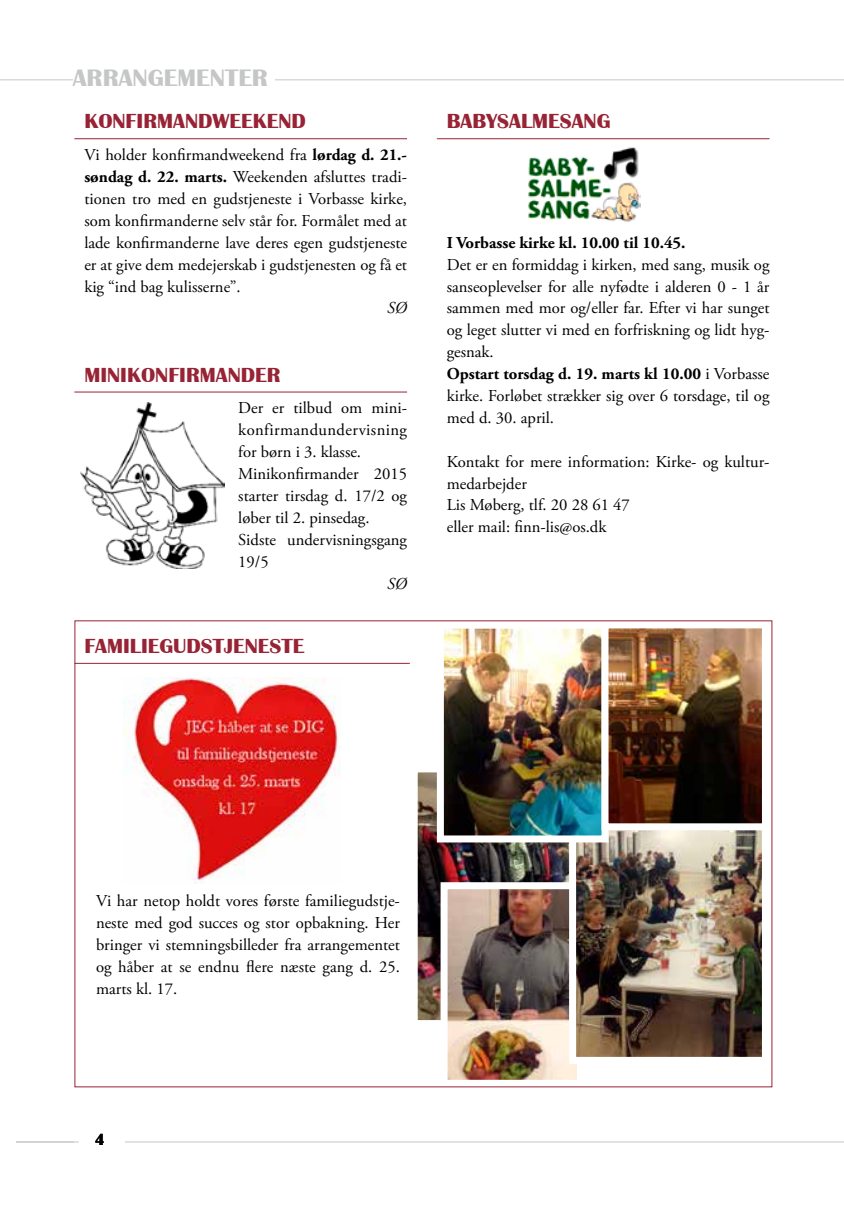
<style>
.page{position:relative;width:844px;height:1216px;background:#fff}
.page>*{position:absolute;margin:0;border:0;box-sizing:border-box;transform-origin:0 0}
.t1{font:700 24.5px "Britannic";color:#c5c6c6;scale:1.04 1}
.t2{font:700 21px "Britannic";color:#972335;scale:1.04 1}
.t3{font:16.62px/21.9px "Adobe Garamond Pro";color:#000}
.t4{font:700 16.62px "Adobe Garamond Pro";color:#000}
.t5{font:italic 16.62px "Adobe Garamond Pro";color:#000}
.t6{font:700 16.62px "Britannic";color:#000}
.s1{font-weight:700}
</style>
<div class="page">
<hr style="left:0;top:79px;width:843px;height:1px;background:#c5c6c6">
<hr style="left:0;top:1141px;width:843px;height:1px;background:#c5c6c6">
<div style="left:74px;top:1134px;width:51px;height:47px;background:#fff"></div>
<img style="left:418px;top:773px;width:151px;height:246px">
<div style="left:410px;top:765px;width:198px;height:262px;border:7px solid #fff"></div>
<img style="left:448px;top:890px;width:128px;height:188px">
<div style="left:440px;top:882px;width:144px;height:204px;border:7px solid #fff"></div>
<div style="left:73px;top:69px;width:202px;height:45px;background:#fff"></div>
<hr style="left:0;top:1141px;width:79px;height:1px;background:#c5c6c6">
<div style="left:0;top:425px;width:16px;height:781px;background:#fff"></div>
<hr style="left:74px;top:138px;width:333px;height:1px;background:#972335">
<hr style="left:74px;top:391px;width:333px;height:1px;background:#972335">
<hr style="left:437px;top:138px;width:332px;height:1px;background:#972335">
<img style="left:527px;top:147px;width:113px;height:75px">
<img style="left:81px;top:402px;width:144px;height:166px">
<img style="left:123px;top:677px;width:217px;height:206px">
<img style="left:577px;top:830px;width:183px;height:225px">
<div style="left:569px;top:820px;width:199px;height:243px;border:7px solid #fff"></div>
<img style="left:445px;top:629px;width:155px;height:205px">
<div style="left:437px;top:621px;width:171px;height:221px;border:7px solid #fff"></div>
<hr style="left:74px;top:663px;width:335px;height:1px;background:#972335">
<img style="left:609px;top:629px;width:151px;height:193px">
<div style="left:601px;top:621px;width:167px;height:209px;border:7px solid #fff"></div>
<h1 class="t1" style="left:73px;top:64px;width:189px">ARRANGEMENTER</h1>
<p class="t2" style="left:84px;top:109px;width:189px">KON FIRMANDWEEKEND</p>
<p class="t3" style="left:84px;top:144px;width:324px;text-align:justify">Vi holder konfirmandweekend fra <span class="s1">lørdag d. 21.- søndag d. 22. marts.</span> Weekenden afsluttes tradi&shy;tionen tro med en gudstjeneste i Vorbasse kirke, som konfirmanderne selv står for. Formålet med at lade konfirmanderne lave deres egen gudstjeneste er at give dem medejerskab i gudstjenesten og få et kig “ind bag kulisserne”.</p>
<p class="t5" style="left:387px;top:298px;width:21px">SØ</p>
<p class="t2" style="left:84px;top:363px;width:152px">MINIKONFIRMANDER</p>
<p class="t3" style="left:238px;top:398px;width:170px">Der er tilbud om mini&shy;konfirmandundervisning for børn i 3. klasse.<br>Minikonfirmander 2015 starter tirsdag d. 17/2 og løber til 2. pinsedag.<br>Sidste undervisningsgang<br>19/5</p>
<p class="t5" style="left:387px;top:573px;width:21px">SØ</p>
<p class="t2" style="left:84px;top:634px;width:202px">FAMILIEG UDSTJENESTE</p>
<p class="t2" style="left:446px;top:109px;width:145px">BABYSALMESANG</p>
<p class="t4" style="left:446px;top:233px;width:240px">I Vorbasse kirke kl. 10.00 til 10.45.</p>
<p class="t3" style="left:446px;top:254px;width:324px">Det er en formiddag i kirken, med sang, musik og sanseoplevelser for alle nyfødte i alderen 0 - 1 år sammen med mor og/eller far. Efter vi har sunget og leget slutter vi med en forfriskning og lidt hyg&shy;gesnak.<br><span class="s1">Opstart torsdag d. 19. marts kl 10.00</span> i Vorbasse kirke. Forløbet strækker sig over 6 torsdage, til og med d. 30. april.</p>
<p class="t3" style="left:446px;top:451px;width:324px">Kontakt for mere information: Kirke- og kultur&shy;medarbejder<br>Lis Møberg, tlf. 20 28 61 47<br>eller mail: finn-lis@os.dk</p>
<p class="t3" style="left:96px;top:890px;width:305px;text-align:justify">Vi har netop holdt vores første familiegudstje&shy;neste med god succes og stor opbakning. Her bringer vi stemningsbilleder fra arrangementet og håber at se endnu flere næste gang d. 25. marts kl. 17.</p>
<p class="t6" style="left:95px;top:1130px;width:12px">4</p>
</div>
